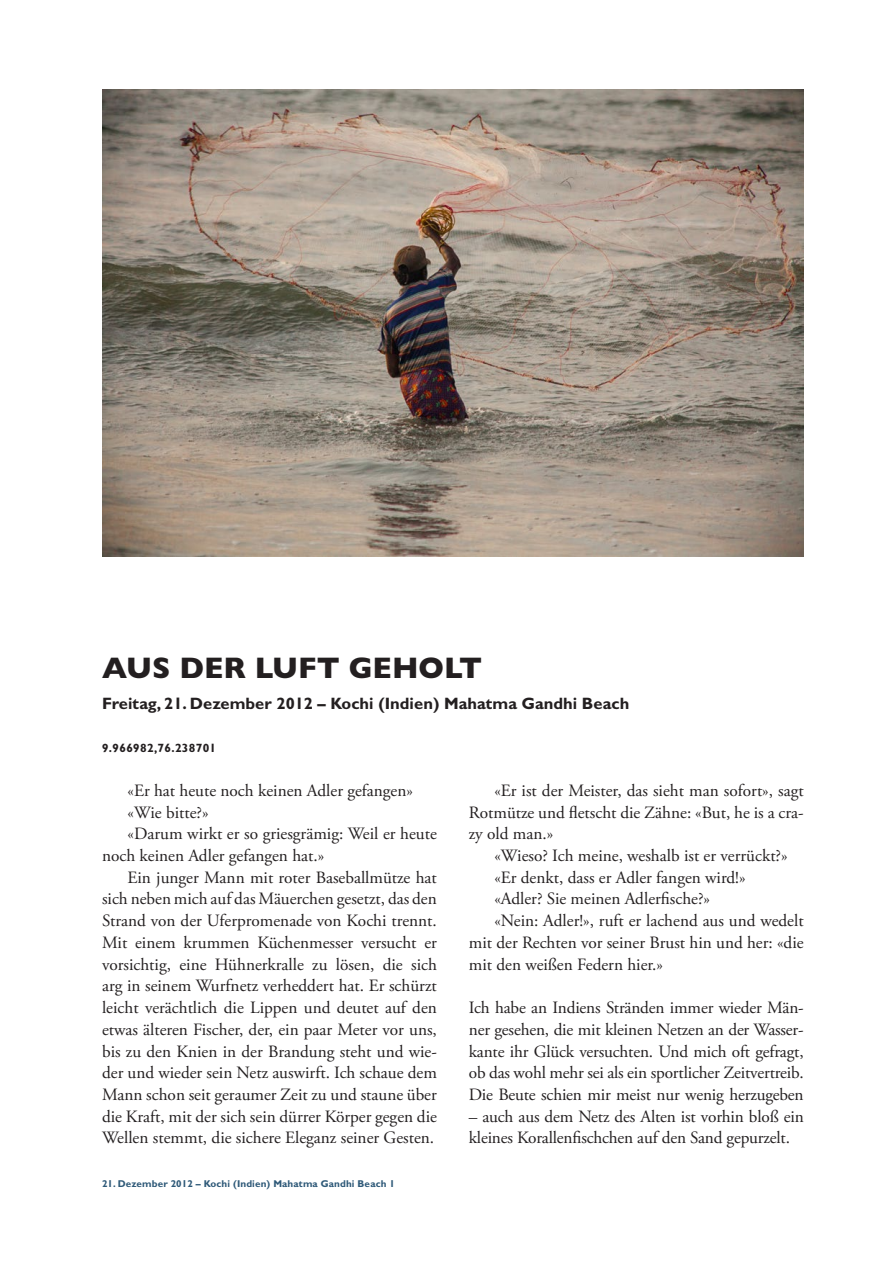
<style>
.page{position:relative;width:893px;height:1263px;background:#fff}
.page>*{position:absolute;margin:0;border:0;box-sizing:border-box;transform-origin:0 0}
.Titel_-_20_Heavy_GB{font:800 30px "Gill Sans MT Pro";color:#231f20}
.Lauftext_mit_Einzug{font:17.25px/21.8px "Adobe Garamond Pro";color:#231f20;text-align:justify}
.Lauftext_ohne_Einzug{font:17.25px/21.8px "Adobe Garamond Pro";letter-spacing:-.01em;color:#231f20;text-align:justify}
.Vorspann_-_11_Bold{font:700 16.5px "Gill Sans MT Pro";color:#231f20}
.Episoda_Geotag{font:700 12px "Gill Sans MT Pro";letter-spacing:.025em;color:#231f20}
.t1{font:700 9.9px "Gill Sans MT Pro";letter-spacing:.01em;color:#2e5978}
</style>
<div class="page">
<img style="left:102px;top:89px;width:702px;height:468px">
<p class="Titel_-_20_Heavy_GB" style="left:102px;top:650px;width:382px">AUS DER LUFT GEHOLT</p>
<p class="Vorspann_-_11_Bold" style="left:102px;top:693px;width:529px">Freitag, 21. Dezember 2012 – Kochi (Indien) Mahatma Gandhi Beach</p>
<p class="Episoda_Geotag" style="left:102px;top:741px;width:116px">9.966982,76.238701</p>
<p class="Lauftext_mit_Einzug" style="left:469px;top:780px;width:336px;text-indent:26px">«Er ist der Meister, das sieht man sofort», sagt Rotmütze und fletscht die Zähne: «But, he is a cra&shy;zy old man.»</p>
<p class="Lauftext_mit_Einzug" style="left:494px;top:845px;width:295px">«Wieso? Ich meine, weshalb ist er verrückt?»</p>
<p class="Lauftext_mit_Einzug" style="left:494px;top:867px;width:253px">«Er denkt, dass er Adler fangen wird!»</p>
<p class="Lauftext_mit_Einzug" style="left:494px;top:889px;width:217px">«Adler? Sie meinen Adlerfische?»</p>
<p class="Lauftext_mit_Einzug" style="left:469px;top:910px;width:336px;text-indent:26px">«Nein: Adler!», ruft er lachend aus und wedelt mit der Rechten vor seiner Brust hin und her: «die mit den weißen Federn hier.»</p>
<p class="Lauftext_ohne_Einzug" style="left:469px;top:997px;width:336px">Ich habe an Indiens Stränden immer wieder Män&shy;ner gesehen, die mit kleinen Netzen an der Wasser&shy;kante ihr Glück versuchten. Und mich oft gefragt, ob das wohl mehr sei als ein sportlicher Zeitvertreib.<br>Die Beute schien mir meist nur wenig herzugeben</p>
<p class="Lauftext_ohne_Einzug" style="left:469px;top:1106px;width:336px">– auch aus dem Netz des Alten ist vorhin bloß ein kleines Korallenfischchen auf den Sand gepurzelt.</p>
<p class="Lauftext_mit_Einzug" style="left:128px;top:780px;width:287px">«Er hat heute noch keinen Adler gefangen»</p>
<p class="Lauftext_mit_Einzug" style="left:128px;top:802px;width:83px">«Wie bitte?»</p>
<p class="Lauftext_mit_Einzug" style="left:102px;top:823px;width:336px;text-indent:26px">«Darum wirkt er so griesgrämig: Weil er heute noch keinen Adler gefangen hat.»</p>
<p class="Lauftext_mit_Einzug" style="left:102px;top:867px;width:336px;text-indent:26px">Ein junger Mann mit roter Baseballmütze hat sich neben mich auf das Mäuerchen gesetzt, das den Strand von der Uferpromenade von Kochi trennt.<br>Mit einem krummen Küchenmesser versucht er vorsichtig, eine Hühnerkralle zu lösen, die sich arg in seinem Wurfnetz verheddert hat. Er schürzt leicht verächtlich die Lippen und deutet auf den etwas älteren Fischer, der, ein paar Meter vor uns, bis zu den Knien in der Brandung steht und wie&shy;der und wieder sein Netz auswirft. Ich schaue dem Mann schon seit geraumer Zeit zu und staune über die Kraft, mit der sich sein dürrer Körper gegen die Wellen stemmt, die sichere Eleganz seiner Gesten.</p>
<p class="t1" style="left:102px;top:1177px;width:294px">21. Dezember 2012 – Kochi (Indien) Mahatma Gandhi Beach 1</p>
</div>
